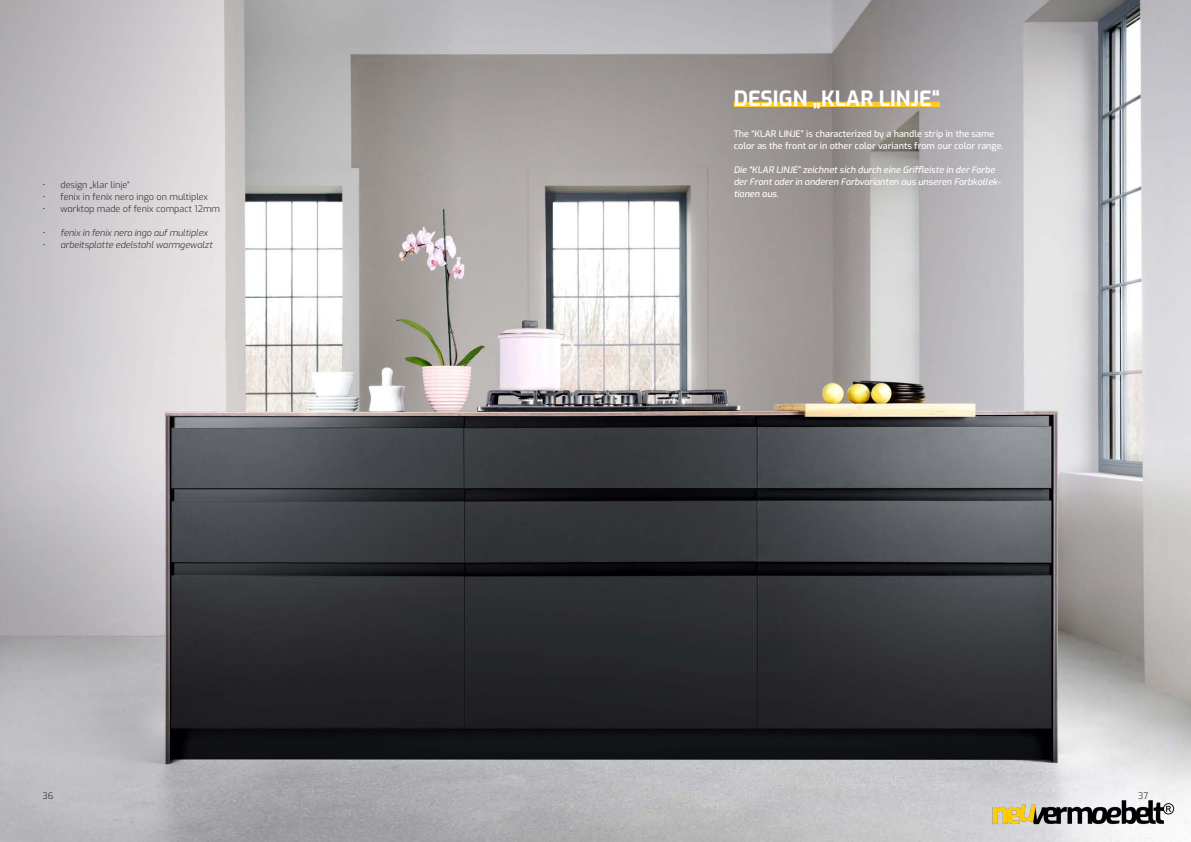
<style>
.page{position:relative;width:1191px;height:842px;background:#fff}
.page>*{position:absolute;margin:0;border:0;box-sizing:border-box;transform-origin:0 0}
.gross_ueber_Fotos{font:700 21px "Exo";color:#fff}
.t1{font:italic 500 9px/12px "Exo";color:#fff}
.t2{font:500 9px/12px "Exo";color:#fff}
.t3{font:300 9px "Exo";color:#231f20}
.t4{font:italic 300 9px "Exo";color:#231f20}
</style>
<div class="page">
<img style="left:0;top:0;width:1191px;height:842px">
<div style="left:733px;top:102px;width:207px;height:5px;background:#fecb26"></div>
<img style="left:989px;top:791px;width:186px;height:38px">
<p class="t3" style="left:43px;top:178px;width:89px">• design „klar linje“</p>
<p class="t3" style="left:43px;top:190px;width:167px">• fenix in fenix nero ingo on multiplex</p>
<p class="t3" style="left:43px;top:202px;width:179px">• worktop made of fenix compact 12mm</p>
<p class="t4" style="left:43px;top:226px;width:167px">• fenix in fenix nero ingo auf multiplex</p>
<p class="t4" style="left:43px;top:238px;width:171px">• arbeitsplatte edelstahl warmgewalzt</p>
<p class="gross_ueber_Fotos" style="left:733px;top:82px;width:208px">DESIGN „KLAR LINJE“</p>
<p class="t2" style="left:733px;top:128px;width:271px">The “KLAR LINJE” is characterized by a handle strip in the same color as the front or in other color variants from our color range.</p>
<p class="t1" style="left:733px;top:164px;width:269px">Die “KLAR LINJE” zeichnet sich durch eine Griffleiste in der Farbe der Front oder in anderen Farbvarianten aus unseren Farbkollek&shy;tionen aus.</p>
<p class="t3" style="left:43px;top:790px;width:12px">36</p>
<p class="t3" style="left:1138px;top:790px;width:12px">37</p>
</div>
